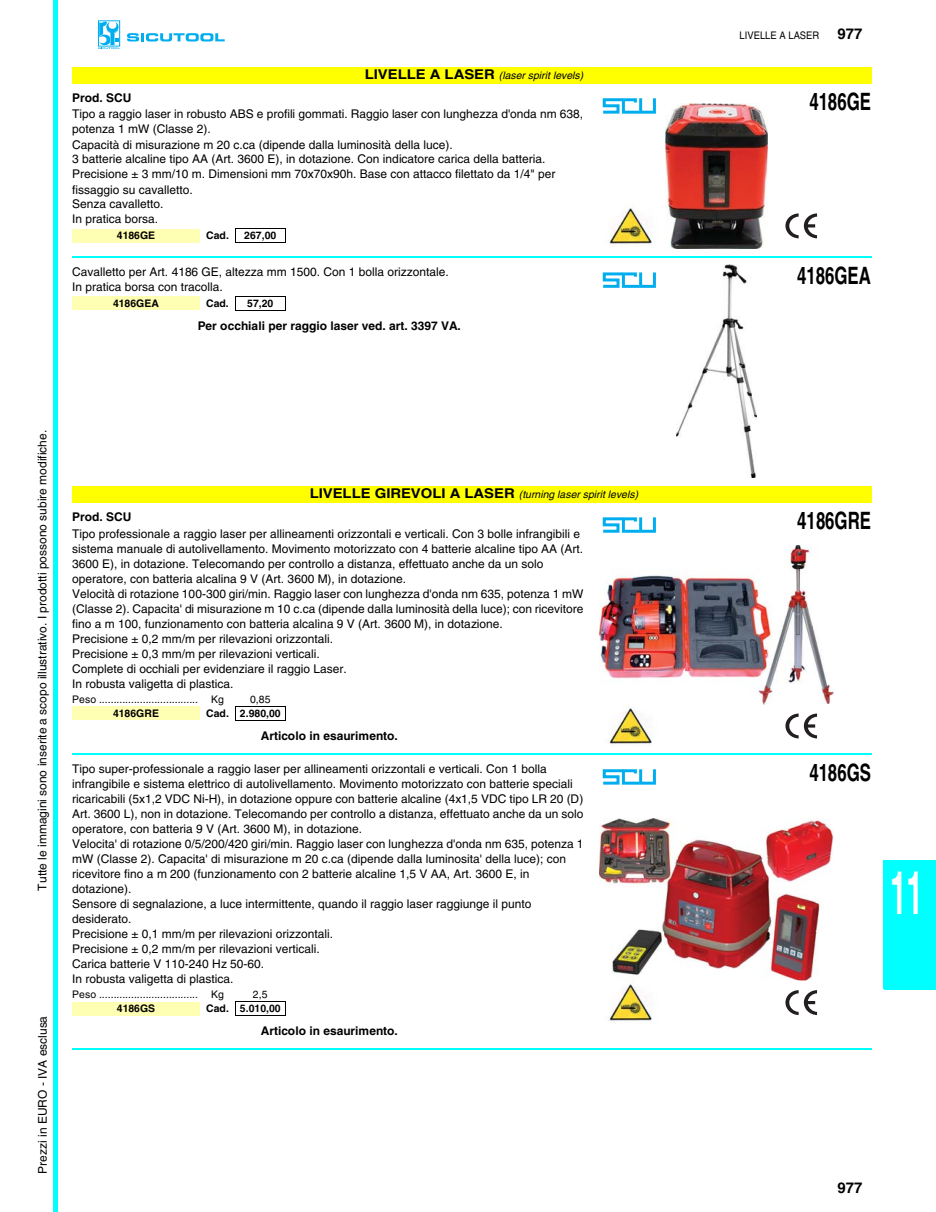
<style>
.page{position:relative;width:936px;height:1212px;background:#fff}
.page>*{position:absolute;margin:0;border:0;box-sizing:border-box;transform-origin:0 0}
.t1{font:700 60px "Helvetica";color:#fff;scale:.5 1}
.t2{font:700 24px "Helvetica";color:#000;scale:.7 1}
.t3{font:700 15px "Helvetica";color:#000}
.t4{font:12px/15px "Helvetica";color:#000}
.t5{font:700 12px "Helvetica";color:#000}
.t6{font:10.5px "Helvetica";color:#000}
.t7{font:italic 10.5px "Helvetica";letter-spacing:.005em;color:#000}
.t8{font:700 10.5px "Helvetica";letter-spacing:.005em;color:#000}
.t9{font:10.5px "Helvetica";color:#000;scale:.9 1}
.s1{font-weight:700;font-style:normal;font-size:13.5px}
.s2{font-weight:700;font-size:15px}
</style>
<div class="page">
<div style="left:53px;top:0;width:5px;height:1212px;background:#0ff"></div>
<svg style="left:127px;top:33px;width:98px;height:8px"></svg>
<div style="left:96px;top:19px;width:26px;height:30px;border:3px solid #fff"></div>
<svg style="left:98px;top:22px;width:22px;height:27px"></svg>
<div style="left:884px;top:861px;width:51px;height:128px;background:#0ff"></div>
<hr style="left:884px;top:860px;width:51px;height:2px;background:#0ff">
<hr style="left:884px;top:988px;width:51px;height:2px;background:#0ff">
<div style="left:72px;top:67px;width:800px;height:16px;background:#ff0"></div>
<img style="left:666px;top:104px;width:101px;height:144px">
<div style="left:639px;top:97px;width:17px;height:17px;border:3px solid #00aeef"></div>
<svg style="left:602px;top:97px;width:40px;height:17px"></svg>
<img style="left:608px;top:204px;width:44px;height:42px">
<svg style="left:785px;top:213px;width:32px;height:25px"></svg>
<div style="left:72px;top:229px;width:128px;height:13px;background:#ffffb3"></div>
<svg style="left:235px;top:230px;width:1px;height:12px"></svg>
<svg style="left:285px;top:230px;width:1px;height:12px"></svg>
<hr style="left:235px;top:229px;width:51px;height:1px;background:#000">
<hr style="left:235px;top:242px;width:51px;height:1px;background:#000">
<hr style="left:72px;top:256px;width:800px;height:2px;background:#0ff">
<img style="left:677px;top:265px;width:80px;height:212px">
<div style="left:639px;top:271px;width:17px;height:17px;border:3px solid #00aeef"></div>
<svg style="left:602px;top:271px;width:40px;height:17px"></svg>
<div style="left:72px;top:297px;width:128px;height:13px;background:#ffffb3"></div>
<svg style="left:235px;top:297px;width:1px;height:13px"></svg>
<svg style="left:285px;top:297px;width:1px;height:13px"></svg>
<hr style="left:235px;top:296px;width:51px;height:1px;background:#000">
<hr style="left:235px;top:310px;width:51px;height:1px;background:#000">
<div style="left:72px;top:486px;width:800px;height:17px;background:#ff0"></div>
<img style="left:600px;top:546px;width:233px;height:159px">
<div style="left:639px;top:516px;width:17px;height:17px;border:3px solid #00aeef"></div>
<svg style="left:602px;top:516px;width:40px;height:17px"></svg>
<img style="left:600px;top:704px;width:63px;height:42px">
<div style="left:770px;top:704px;width:63px;height:43px;background:#fff"></div>
<svg style="left:785px;top:714px;width:32px;height:24px"></svg>
<div style="left:72px;top:707px;width:128px;height:13px;background:#ffffb3"></div>
<svg style="left:235px;top:707px;width:1px;height:13px"></svg>
<svg style="left:285px;top:707px;width:1px;height:13px"></svg>
<hr style="left:235px;top:706px;width:51px;height:1px;background:#000">
<hr style="left:235px;top:720px;width:51px;height:1px;background:#000">
<hr style="left:72px;top:753px;width:800px;height:1px;background:#0ff">
<img style="left:600px;top:818px;width:233px;height:163px">
<div style="left:639px;top:768px;width:17px;height:17px;border:3px solid #00aeef"></div>
<svg style="left:602px;top:768px;width:40px;height:17px"></svg>
<img style="left:608px;top:981px;width:44px;height:42px">
<svg style="left:785px;top:990px;width:32px;height:25px"></svg>
<div style="left:72px;top:1002px;width:128px;height:13px;background:#ffffb3"></div>
<svg style="left:235px;top:1003px;width:1px;height:12px"></svg>
<svg style="left:285px;top:1003px;width:1px;height:12px"></svg>
<hr style="left:235px;top:1002px;width:51px;height:1px;background:#000">
<hr style="left:235px;top:1015px;width:51px;height:1px;background:#000">
<hr style="left:72px;top:1048px;width:800px;height:2px;background:#0ff">
<p class="t7" style="left:365px;top:71px;width:220px"><span class="s1">LIVELLE A LASER</span> (laser spirit levels)</p>
<p class="t5" style="left:72px;top:90px;width:61px">Prod. SCU</p>
<p class="t4" style="left:72px;top:107px;width:512px">Tipo a raggio laser in robusto ABS e profili gommati. Raggio laser con lunghezza d'onda nm 638, potenza 1 mW (Classe 2).<br>Capacità di misurazione m 20 c.ca (dipende dalla luminosità della luce).<br>3 batterie alcaline tipo AA (Art. 3600 E), in dotazione. Con indicatore carica della batteria.<br>Precisione ± 3 mm/10 m. Dimensioni mm 70x70x90h. Base con attacco filettato da 1/4" per fissaggio su cavalletto.<br>Senza cavalletto.<br>In pratica borsa.</p>
<p class="t8" style="left:117px;top:229px;width:40px">4186GE</p>
<p class="t8" style="left:206px;top:229px;width:24px">Cad.</p>
<p class="t8" style="left:244px;top:229px;width:33px">267,00</p>
<p class="t4" style="left:72px;top:264px;width:378px">Cavalletto per Art. 4186 GE, altezza mm 1500. Con 1 bolla orizzontale.<br>In pratica borsa con tracolla.</p>
<p class="t8" style="left:113px;top:297px;width:47px">4186GEA</p>
<p class="t8" style="left:206px;top:297px;width:24px">Cad.</p>
<p class="t8" style="left:247px;top:297px;width:28px">57,20</p>
<p class="t5" style="left:198px;top:318px;width:265px">Per occhiali per raggio laser ved. art. 3397 VA.</p>
<p class="t4" style="left:35px;top:891px;width:462px;rotate:-90deg">Tutte le immagini sono inserite a scopo illustrativo. I prodotti possono subire modifiche.</p>
<p class="t4" style="left:35px;top:1174px;width:159px;rotate:-90deg">Prezzi in EURO - IVA esclusa</p>
<p class="t7" style="left:310px;top:491px;width:330px"><span class="s1">LIVELLE GIREVOLI A LASER</span> (turning laser spirit levels)</p>
<p class="t5" style="left:72px;top:510px;width:61px">Prod. SCU</p>
<p class="t4" style="left:72px;top:526px;width:513px">Tipo professionale a raggio laser per allineamenti orizzontali e verticali. Con 3 bolle infrangibili e sistema manuale di autolivellamento. Movimento motorizzato con 4 batterie alcaline tipo AA (Art.<br>3600 E), in dotazione. Telecomando per controllo a distanza, effettuato anche da un solo operatore, con batteria alcalina 9 V (Art. 3600 M), in dotazione.<br>Velocità di rotazione 100-300 giri/min. Raggio laser con lunghezza d'onda nm 635, potenza 1 mW (Classe 2). Capacita' di misurazione m 10 c.ca (dipende dalla luminosità della luce); con ricevitore fino a m 100, funzionamento con batteria alcalina 9 V (Art. 3600 M), in dotazione.<br>Precisione ± 0,2 mm/m per rilevazioni orizzontali.<br>Precisione ± 0,3 mm/m per rilevazioni verticali.<br>Complete di occhiali per evidenziare il raggio Laser.<br>In robusta valigetta di plastica.</p>
<p class="t6" style="left:72px;top:693px;width:153px">Peso .................................. Kg</p>
<p class="t6" style="left:250px;top:693px;width:22px">0,85</p>
<p class="t8" style="left:113px;top:706px;width:47px">4186GRE</p>
<p class="t8" style="left:206px;top:706px;width:76px">Cad. 2.980,00</p>
<p class="t5" style="left:261px;top:728px;width:139px">Articolo in esaurimento.</p>
<p class="t4" style="left:72px;top:761px;width:513px">Tipo super-professionale a raggio laser per allineamenti orizzontali e verticali. Con 1 bolla infrangibile e sistema elettrico di autolivellamento. Movimento motorizzato con batterie speciali ricaricabili (5x1,2 VDC Ni-H), in dotazione oppure con batterie alcaline (4x1,5 VDC tipo LR 20 (D)<br>Art. 3600 L), non in dotazione. Telecomando per controllo a distanza, effettuato anche da un solo operatore, con batteria 9 V (Art. 3600 M), in dotazione.<br>Velocita' di rotazione 0/5/200/420 giri/min. Raggio laser con lunghezza d'onda nm 635, potenza 1 mW (Classe 2). Capacita' di misurazione m 20 c.ca (dipende dalla luminosita' della luce); con ricevitore fino a m 200 (funzionamento con 2 batterie alcaline 1,5 V AA, Art. 3600 E, in dotazione).<br>Sensore di segnalazione, a luce intermittente, quando il raggio laser raggiunge il punto desiderato.<br>Precisione ± 0,1 mm/m per rilevazioni orizzontali.<br>Precisione ± 0,2 mm/m per rilevazioni verticali.<br>Carica batterie V 110-240 Hz 50-60.<br>In robusta valigetta di plastica.</p>
<p class="t6" style="left:72px;top:989px;width:153px">Peso .................................. Kg</p>
<p class="t6" style="left:253px;top:989px;width:16px">2,5</p>
<p class="t8" style="left:117px;top:1002px;width:40px">4186GS</p>
<p class="t8" style="left:206px;top:1002px;width:76px">Cad. 5.010,00</p>
<p class="t5" style="left:261px;top:1024px;width:139px">Articolo in esaurimento.</p>
<p class="t9" style="left:740px;top:29px;width:138px">LIVELLE A LASER <span class="s2">977</span></p>
<h2 class="t2" style="left:809px;top:87px;width:90px">4186GE</h2>
<h2 class="t2" style="left:797px;top:261px;width:107px">4186GEA</h2>
<h2 class="t2" style="left:797px;top:506px;width:107px">4186GRE</h2>
<h2 class="t2" style="left:809px;top:758px;width:90px">4186GS</h2>
<h1 class="t1" style="left:890px;top:856px;width:68px">11</h1>
<p class="t3" style="left:838px;top:1179px;width:26px">977</p>
</div>
